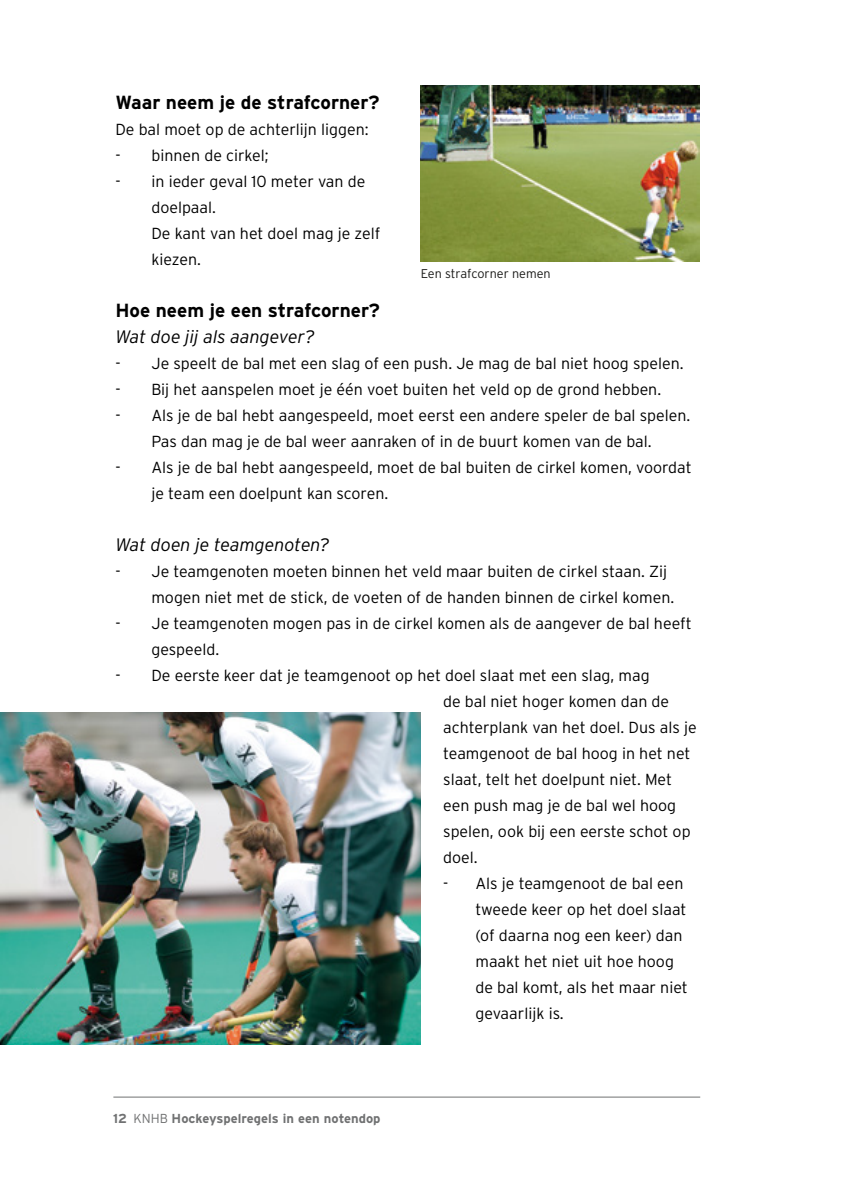
<style>
.page{position:relative;width:842px;height:1191px;background:#fff}
.page>*{position:absolute;margin:0;border:0;box-sizing:border-box;transform-origin:0 0}
.t1{font:700 19px "Interstate";color:#000}
.t2{font:italic 300 18px "Interstate";color:#000}
.t3{font:300 16px/26px "Interstate";color:#000}
.t4{font:700 13px "Interstate";color:#707172}
.t5{font:300 12.6px "Interstate";color:#1c1c1a}
.s1{font-weight:300}
</style>
<div class="page">
<hr style="left:113px;top:1096px;width:587px;height:1px;background:#707172">
<img style="left:0;top:712px;width:420px;height:332px">
<img style="left:420px;top:85px;width:280px;height:176px">
<p class="t1" style="left:115px;top:90px;width:266px">Waar neem je de strafcorner?</p>
<p class="t3" style="left:115px;top:116px;width:255px">De bal moet op de achterlijn liggen:</p>
<p class="t3" style="left:115px;top:142px;width:155px">- binnen de cirkel;</p>
<p class="t3" style="left:151px;top:168px;width:231px;text-indent:-36px">- in ieder geval 10 meter van de doelpaal.<br>De kant van het doel mag je zelf kiezen.</p>
<p class="t1" style="left:115px;top:298px;width:266px">Hoe neem je een strafcorner?</p>
<p class="t2" style="left:115px;top:325px;width:201px">Wat doe jij als aangever?</p>
<p class="t3" style="left:115px;top:350px;width:570px">- Je speelt de bal met een slag of een push. Je mag de bal niet hoog spelen.</p>
<p class="t3" style="left:115px;top:376px;width:547px">- Bij het aanspelen moet je één voet buiten het veld op de grond hebben.</p>
<p class="t3" style="left:115px;top:402px;width:576px;text-align:center">- Als je de bal hebt aangespeeld, moet eerst een andere speler de bal spelen.<br>Pas dan mag je de bal weer aanraken of in de buurt komen van de bal.</p>
<p class="t3" style="left:151px;top:454px;width:542px;text-indent:-36px">- Als je de bal hebt aangespeeld, moet de bal buiten de cirkel komen, voordat je team een doelpunt kan scoren.</p>
<p class="t2" style="left:115px;top:533px;width:216px">Wat doen je teamgenoten?</p>
<p class="t3" style="left:151px;top:558px;width:524px;text-indent:-36px">- Je teamgenoten moeten binnen het veld maar buiten de cirkel staan. Zij mogen niet met de stick, de voeten of de handen binnen de cirkel komen.</p>
<p class="t3" style="left:151px;top:610px;width:542px;text-indent:-36px">- Je teamgenoten mogen pas in de cirkel komen als de aangever de bal heeft gespeeld.</p>
<p class="t3" style="left:443px;top:662px;width:255px;text-indent:-328px">- De eerste keer dat je teamgenoot op het doel slaat met een slag, mag<br>de bal niet hoger komen dan de achterplank van het doel. Dus als je teamgenoot de bal hoog in het net slaat, telt het doelpunt niet. Met een push mag je de bal wel hoog spelen, ook bij een eerste schot op doel.</p>
<p class="t3" style="left:475px;top:870px;width:214px;text-indent:-32px">- Als je teamgenoot de bal een tweede keer op het doel slaat (of daarna nog een keer) dan maakt het niet uit hoe hoog de bal komt, als het maar niet gevaarlijk is.</p>
<p class="t5" style="left:421px;top:266px;width:132px">Een strafcorner nemen</p>
<p class="t4" style="left:113px;top:1110px;width:269px">12 <span class="s1">KNHB</span> Hockeyspelregels in een notendop</p>
</div>
